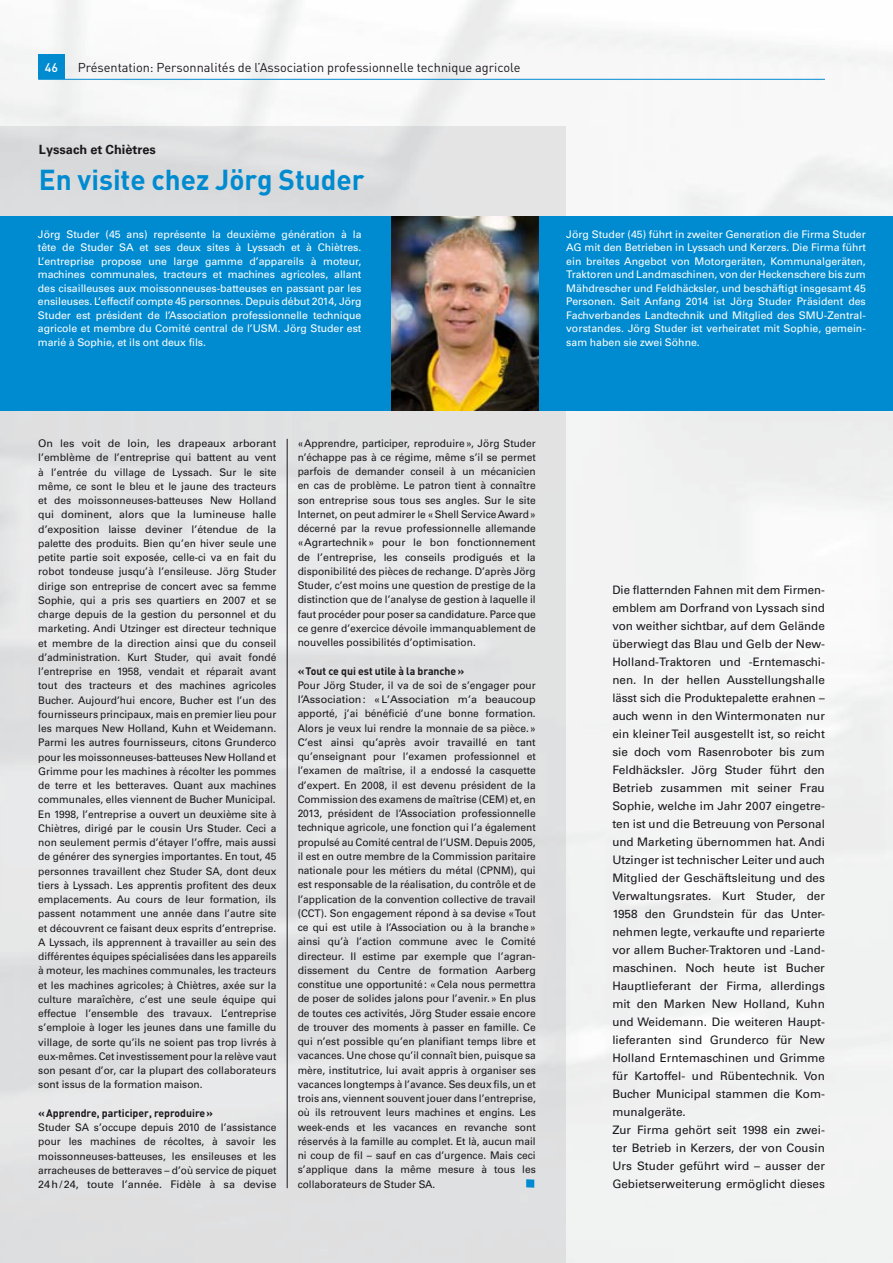
<style>
.page{position:relative;width:893px;height:1263px;background:#fff}
.page>*{position:absolute;margin:0;border:0;box-sizing:border-box;transform-origin:0 0}
.t1{font:700 28.5px "DIN";color:#008bd0}
.t2{font:12.75px "DIN";color:#1a171c}
.t3{font:700 12.75px "Univers";color:#1a171c}
.t4{font:500 12.3px "DIN";color:#fff}
.t5{font:11.7px/18px "Univers";color:#1a171c}
.t6{font:700 10.8px "DIN";color:#1a171c}
.t7{font:10.5px/14.2px "Univers";color:#1a171c;text-align:justify}
.t8{font:10.5px/13.5px "Univers";letter-spacing:-.005em;color:#fff;text-align:justify}
</style>
<div class="page">
<img style="left:566px;top:153px;width:327px;height:1110px">
<hr style="left:892px;top:583px;width:1px;height:191px;background:#c5c6c8">
<div style="left:38px;top:54px;width:27px;height:25px;background:#008bd0"></div>
<hr style="left:38px;top:79px;width:787px;height:1px;background:#008bd0">
<img style="left:0;top:126px;width:566px;height:1137px">
<hr style="left:287px;top:439px;width:1px;height:749px;background:#1a171c">
<div style="left:0;top:216px;width:893px;height:194px;background:#008bd0"></div>
<img style="left:391px;top:216px;width:147px;height:194px">
<div style="left:526px;top:1179px;width:8px;height:9px;background:#008bd0"></div>
<p class="t4" style="left:45px;top:63px;width:15px">46</p>
<p class="t2" style="left:78px;top:63px;width:444px">Présentation: Personnalités de l’Association professionnelle technique agricole</p>
<p class="t3" style="left:39px;top:144px;width:118px">Lyssach et Chiètres</p>
<h1 class="t1" style="left:39px;top:169px;width:327px">En visite chez Jörg Studer</h1>
<p class="t8" style="left:38px;top:228px;width:325px">Jörg Studer (45 ans) représente la deuxième génération à la tête de Studer SA et ses deux sites à Lyssach et à Chiètres.<br>L’entreprise propose une large gamme d’appareils à moteur, machines communales, tracteurs et machines agricoles, allant des cisailleuses aux moissonneuses-batteuses en passant par les ensileuses. L’effectif compte 45 personnes. Depuis début 2014, Jörg Studer est président de l’Association professionnelle technique agricole et membre du Comité central de l’USM. Jörg Studer est marié à Sophie, et ils ont deux fils.</p>
<p class="t8" style="left:566px;top:228px;width:301px">Jörg Studer (45) führt in zweiter Generation die Firma Studer AG mit den Betrieben in Lyssach und Kerzers. Die Firma führt ein breites Angebot von Motorgeräten, Kommunalgeräten, Traktoren und Landmaschinen, von der Heckenschere bis zum Mähdrescher und Feldhäcksler, und beschäftigt insgesamt 45<br>Personen. Seit Anfang 2014 ist Jörg Studer Präsident des Fachverbandes Landtechnik und Mitglied des SMU-Zentral&shy;vorstandes. Jörg Studer ist verheiratet mit Sophie, gemein&shy;sam haben sie zwei Söhne.</p>
<p class="t7" style="left:38px;top:437px;width:240px">On les voit de loin, les drapeaux arborant l’emblème de l’entreprise qui battent au vent à l’entrée du village de Lyssach. Sur le site même, ce sont le bleu et le jaune des tracteurs et des moissonneuses-batteuses New Holland qui dominent, alors que la lumineuse halle d’exposition laisse deviner l’étendue de la palette des produits. Bien qu’en hiver seule une petite partie soit exposée, celle-ci va en fait du robot tondeuse jusqu’à l’ensileuse. Jörg Studer dirige son entreprise de concert avec sa femme Sophie, qui a pris ses quartiers en 2007 et se charge depuis de la gestion du personnel et du marketing. Andi Utzinger est directeur technique et membre de la direction ainsi que du conseil d’administration. Kurt Studer, qui avait fondé l’entreprise en 1958, vendait et réparait avant tout des tracteurs et des machines agricoles Bucher. Aujourd’hui encore, Bucher est l’un des fournisseurs principaux, mais en premier lieu pour les marques New Holland, Kuhn et Weidemann.<br>Parmi les autres fournisseurs, citons Grunderco pour les moissonneuses-batteuses New Holland et Grimme pour les machines à récolter les pommes de terre et les betteraves. Quant aux machines communales, elles viennent de Bucher Municipal.<br>En 1998, l’entreprise a ouvert un deuxième site à Chiètres, dirigé par le cousin Urs Studer. Ceci a non seulement permis d’étayer l’offre, mais aussi de générer des synergies importantes. En tout, 45 personnes travaillent chez Studer SA, dont deux tiers à Lyssach. Les apprentis profitent des deux emplacements. Au cours de leur formation, ils passent notamment une année dans l’autre site et découvrent ce faisant deux esprits d’entreprise.<br>A Lyssach, ils apprennent à travailler au sein des différentes équipes spécialisées dans les appareils à moteur, les machines communales, les tracteurs et les machines agricoles; à Chiètres, axée sur la culture maraîchère, c’est une seule équipe qui effectue l’ensemble des travaux. L’entreprise s’emploie à loger les jeunes dans une famille du village, de sorte qu’ils ne soient pas trop livrés à eux-mêmes. Cet investissement pour la relève vaut son pesant d’or, car la plupart des collaborateurs sont issus de la formation maison.</p>
<p class="t6" style="left:38px;top:1109px;width:176px">« Apprendre, participer, reproduire »</p>
<p class="t7" style="left:38px;top:1121px;width:240px">Studer SA s’occupe depuis 2010 de l’assistance pour les machines de récoltes, à savoir les moissonneuses-batteuses, les ensileuses et les arracheuses de betteraves – d’où service de piquet 24 h / 24, toute l’année. Fidèle à sa devise</p>
<p class="t7" style="left:298px;top:437px;width:240px">« Apprendre, participer, reproduire », Jörg Studer n’échappe pas à ce régime, même s’il se permet parfois de demander conseil à un mécanicien en cas de problème. Le patron tient à connaître son entreprise sous tous ses angles. Sur le site Internet, on peut admirer le « Shell Service Award » décerné par la revue professionnelle allemande « Agrartechnik » pour le bon fonctionnement de l’entreprise, les conseils prodigués et la disponibilité des pièces de rechange. D’après Jörg Studer, c’est moins une question de prestige de la distinction que de l’analyse de gestion à laquelle il faut procéder pour poser sa candidature. Parce que ce genre d’exercice dévoile immanquablement de nouvelles possibilités d’optimisation.</p>
<p class="t6" style="left:298px;top:667px;width:168px">« Tout ce qui est utile à la branche »</p>
<p class="t7" style="left:298px;top:679px;width:240px">Pour Jörg Studer, il va de soi de s’engager pour l’Association : « L ’ Association m’a beaucoup apporté, j’ai bénéficié d’une bonne formation.<br>Alors je veux lui rendre la monnaie de sa pièce. » C’est ainsi qu’après avoir travaillé en tant qu’enseignant pour l’examen professionnel et l’examen de maîtrise, il a endossé la casquette d’expert. En 2008, il est devenu président de la Commission des examens de maîtrise (CEM) et, en 2013, président de l’Association professionnelle technique agricole, une fonction qui l’a également propulsé au Comité central de l’USM. Depuis 2005, il est en outre membre de la Commission paritaire nationale pour les métiers du métal (CPNM), qui est responsable de la réalisation, du contrôle et de l’application de la convention collective de travail (CCT). Son engagement répond à sa devise « Tout ce qui est utile à l’Association ou à la branche » ainsi qu’à l’action commune avec le Comité directeur. Il estime par exemple que l’agran&shy;dissement du Centre de formation Aarberg constitue une opportunité : « Cela nous permettra de poser de solides jalons pour l’avenir. » En plus de toutes ces activités, Jörg Studer essaie encore de trouver des moments à passer en famille. Ce qui n’est possible qu’en planifiant temps libre et vacances. Une chose qu’il connaît bien, puisque sa mère, institutrice, lui avait appris à organiser ses vacances longtemps à l’avance. Ses deux fils, un et trois ans, viennent souvent jouer dans l’entreprise, où ils retrouvent leurs machines et engins. Les week-ends et les vacances en revanche sont réservés à la famille au complet. Et là, aucun mail ni coup de fil – sauf en cas d’urgence. Mais ceci s’applique dans la même mesure à tous les collaborateurs de Studer SA.</p>
<p class="t5" style="left:612px;top:582px;width:214px">Die flatternden Fahnen mit dem Firmen&shy;emblem am Dorfrand von Lyssach sind von weither sichtbar, auf dem Gelände überwiegt das Blau und Gelb der New-Holland-Traktoren und -Erntemaschi&shy;nen. In der hellen Ausstellungshalle lässt sich die Produktepalette erahnen – auch wenn in den Wintermonaten nur ein kleiner Teil ausgestellt ist, so reicht sie doch vom Rasenroboter bis zum Feldhäcksler. Jörg Studer führt den Betrieb zusammen mit seiner Frau Sophie, welche im Jahr 2007 eingetre&shy;ten ist und die Betreuung von Personal und Marketing übernommen hat. Andi Utzinger ist technischer Leiter und auch Mitglied der Geschäftsleitung und des Verwaltungsrates. Kurt Studer, der 1958 den Grundstein für das Unter&shy;nehmen legte, verkaufte und reparierte vor allem Bucher-Traktoren und -Land&shy;maschinen. Noch heute ist Bucher Hauptlieferant der Firma, allerdings mit den Marken New Holland, Kuhn und Weidemann. Die weiteren Haupt&shy;lieferanten sind Grunderco für New Holland Erntemaschinen und Grimme für Kartoffel- und Rübentechnik. Von Bucher Municipal stammen die Kom&shy;munalgeräte.<br>Zur Firma gehört seit 1998 ein zwei&shy;ter Betrieb in Kerzers, der von Cousin Urs Studer geführt wird – ausser der Gebietserweiterung ermöglicht dieses</p>
</div>
